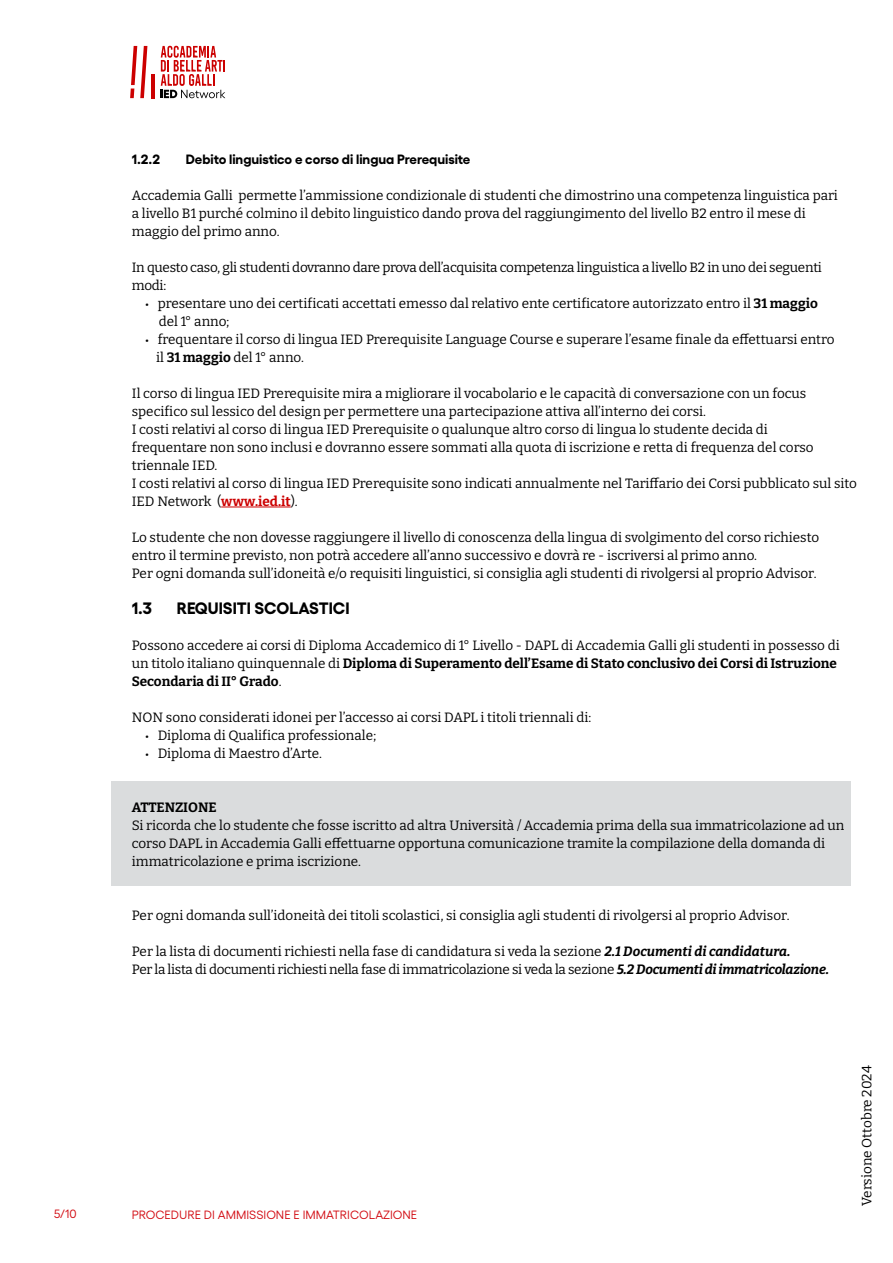
<style>
.page{position:relative;width:893px;height:1263px;background:#fff}
.page>*{position:absolute;margin:0;border:0;box-sizing:border-box;transform-origin:0 0}
.t1{font:700 16.5px "Gellix";color:#000}
.t2{font:13.5px/18px "Bitter";color:#000}
.t3{font:13.5px/18px "Bitter";letter-spacing:-.02em;color:#000}
.t4{font:700 13.5px "Gellix";color:#000}
.t5{font:700 13.5px "Bitter";letter-spacing:-.01em;color:#000}
.t6{font:12px "Gellix";color:#d20a11}
.s1{font-size:10.5px}
.s2{font-weight:700}
.s3{font-weight:700;color:#c00}
.s4{font-weight:700;font-style:italic}
</style>
<div class="page">
<hr style="left:151px;top:74px;width:3px;height:24px;background:#c00">
<svg style="left:130px;top:46px;width:17px;height:52px"></svg>
<svg style="left:161px;top:46px;width:64px;height:52px"></svg>
<div style="left:112px;top:781px;width:739px;height:105px;background:#dadcdd"></div>
<hr style="left:221px;top:507px;width:70px;height:1px;background:#c00">
<p class="t4" style="left:132px;top:148px;width:30px">1.2.2</p>
<p class="t4" style="left:186px;top:148px;width:286px">Debito linguistico e corso di lingua Prerequisite</p>
<p class="t2" style="left:132px;top:186px;width:708px">Accademia Galli permette l’ammissione condizionale di studenti che dimostrino una competenza linguistica pari a livello B1 purché colmino il debito linguistico dando prova del raggiungimento del livello B2 entro il mese di maggio del primo anno.</p>
<p class="t3" style="left:132px;top:258px;width:692px">In questo caso, gli studenti dovranno dare prova dell’acquisita competenza linguistica a livello B2 in uno dei seguenti modi:</p>
<p class="t2" style="left:159px;top:294px;width:660px;text-indent:-13px"><span class="s1">•</span> presentare uno dei certificati accettati emesso dal relativo ente certificatore autorizzato entro il <span class="s2">31 maggio </span>del 1° anno;</p>
<p class="t2" style="left:156px;top:330px;width:680px;text-indent:-11px"><span class="s1">•</span> frequentare il corso di lingua IED Prerequisite Language Course e superare l’esame finale da effettuarsi entro il <span class="s2">31 maggio</span> del 1° anno.</p>
<p class="t2" style="left:132px;top:384px;width:727px">Il corso di lingua IED Prerequisite mira a migliorare il vocabolario e le capacità di conversazione con un focus specifico sul lessico del design per permettere una partecipazione attiva all’interno dei corsi.<br>I costi relativi al corso di lingua IED Prerequisite o qualunque altro corso di lingua lo studente decida di<br>frequentare non sono inclusi e dovranno essere sommati alla quota di iscrizione e retta di frequenza del corso triennale IED.<br>I costi relativi al corso di lingua IED Prerequisite sono indicati annualmente nel Tariffario dei Corsi pubblicato sul sito IED Network (<span class="s3">www.ied.it</span>).</p>
<p class="t2" style="left:132px;top:528px;width:689px">Lo studente che non dovesse raggiungere il livello di conoscenza della lingua di svolgimento del corso richiesto entro il termine previsto, non potrà accedere all’anno successivo e dovrà re - iscriversi al primo anno.<br>Per ogni domanda sull’idoneità e/o requisiti linguistici, si consiglia agli studenti di rivolgersi al proprio Advisor.</p>
<p class="t1" style="left:132px;top:594px;width:22px">1.3</p>
<p class="t1" style="left:177px;top:594px;width:174px">REQUISITI SCOLASTICI</p>
<p class="t2" style="left:132px;top:636px;width:709px">Possono accedere ai corsi di Diploma Accademico di 1° Livello - DAPL di Accademia Galli gli studenti in possesso di un titolo italiano quinquennale di <span class="s2">Diploma di Superamento dell’Esame di Stato conclusivo dei Corsi di Istruzione<br>Secondaria di II° Grado</span>.</p>
<p class="t2" style="left:132px;top:708px;width:461px">NON sono considerati idonei per l’accesso ai corsi DAPL i titoli triennali di:</p>
<p class="t2" style="left:145px;top:726px;width:232px"><span class="s1">•</span> Diploma di Qualifica professionale;</p>
<p class="t2" style="left:145px;top:744px;width:178px"><span class="s1">•</span> Diploma di Maestro d’Arte.</p>
<p class="t5" style="left:132px;top:798px;width:86px">ATTENZIONE</p>
<p class="t2" style="left:132px;top:816px;width:714px">Si ricorda che lo studente che fosse iscritto ad altra Università / Accademia prima della sua immatricolazione ad un corso DAPL in Accademia Galli effettuarne opportuna comunicazione tramite la compilazione della domanda di immatricolazione e prima iscrizione.</p>
<p class="t2" style="left:132px;top:906px;width:659px">Per ogni domanda sull’idoneità dei titoli scolastici, si consiglia agli studenti di rivolgersi al proprio Advisor.</p>
<p class="t3" style="left:132px;top:942px;width:699px">Per la lista di documenti richiesti nella fase di candidatura si veda la sezione <span class="s4">2.1 Documenti di candidatura.<br></span>Per la lista di documenti richiesti nella fase di immatricolazione si veda la sezione <span class="s4">5.2 Documenti di immatricolazione.</span></p>
<p class="t6" style="left:54px;top:1204px;width:24px">5/10</p>
<p class="t6" style="left:132px;top:1205px;width:287px">PROCEDURE DI AMMISSIONE E IMMATRICOLAZIONE</p>
<p class="t2" style="left:857px;top:1206px;width:142px;rotate:-90deg">Versione Ottobre 2024</p>
</div>
